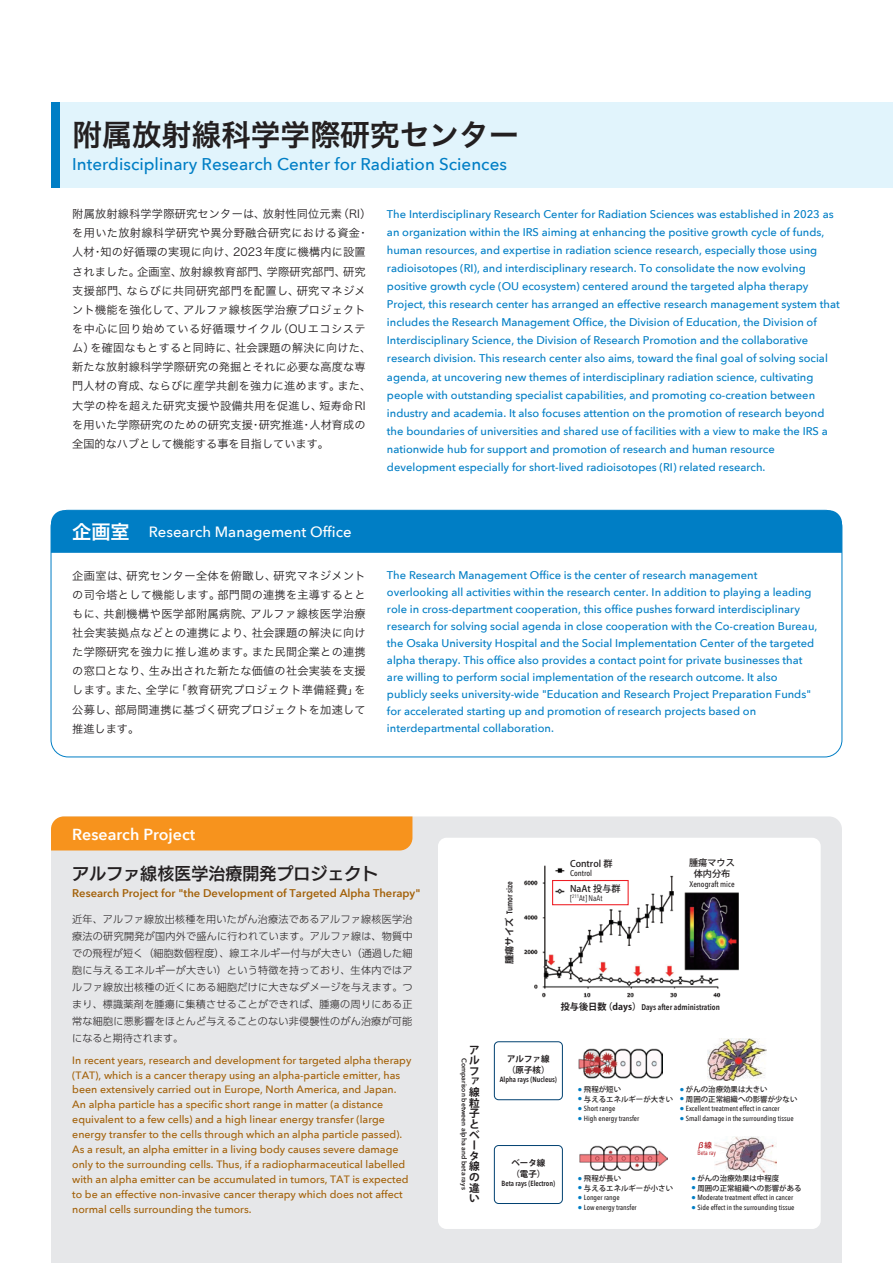
<style>
.page{position:relative;width:893px;height:1263px;background:#fff}
.page>*{position:absolute;margin:0;border:0;box-sizing:border-box;transform-origin:0 0}
.t1{font:29.7px "Hiragino Sans W6";color:#231f20}
.t2{font:500 16.95px "Avenir Next";color:#007ec5}
.t3{font:16.95px "UD Kakugo Large Pr 6 N DB";color:#231f20}
.t4{font:600 15.9px "Avenir Next";color:#fff}
.t5{font:500 14.85px "Avenir Next";color:#fff}
.t6{font:500 11.1px/18px "Avenir Next";color:#007ec5}
.t7{font:11.1px/19.2px "Hira Kaku Pro N W3";letter-spacing:.02em;color:#231f20}
.t8{font:600 11.1px "Avenir Next";color:#a36109}
.t9{font:500 10.65px/14.9px "Avenir Next";color:#a36109}
.t10{font:700 10.65px/10.6px "Koz Go Pr 6 N";color:#231f20}
.t11{font:300 10.05px/17px "UD Shin Go Pr 6 N";letter-spacing:.02em;color:#231f20;text-align:justify}
.t12{font:500 9.15px/10.9px "Koz Go Pr 6 N";color:#231f20;text-align:center}
.t13{font:700 8.55px/10.6px "Koz Go Pr 6 N";color:#231f20}
.t14{font:600 8.25px "Avenir Next Condensed";color:#231f20}
.t15{font:500 8.25px "Avenir Next Condensed";color:#231f20}
.t16{font:8.25px "Avenir Next Condensed";color:#231f20}
.t17{font:500 7.5px "Avenir Next Condensed";color:#231f20}
.t18{font:500 7.5px "Koz Go Pr 6 N";color:#231f20}
.t19{font:600 7.5px "Avenir Next Condensed";color:#231f20}
.t20{font:500 7.5px "Koz Go Pr 6 N";color:#b00d15}
.t21{font:600 6.9px "Avenir Next";color:#231f20}
.t22{font:6.45px "Avenir Next Condensed";color:#b00d15}
.t23{font:500 6px "Koz Go Pr 6 N";color:#fff}
.s1{font-family:"Hiragino Sans W6";font-weight:400;font-size:19.2px}
.s2{font-family:"Koz Go Pr 6 N";font-weight:700;font-size:9.15px}
</style>
<div class="page">
<div style="left:51px;top:816px;width:791px;height:447px;background:#e6e7e9"></div>
<div style="left:51px;top:102px;width:842px;height:85px;background:#e1f4fc"></div>
<div style="left:438px;top:838px;width:383px;height:391px;background:#fff;border-radius:9px"></div>
<div style="left:51px;top:816px;width:361px;height:34px;background:#f7931d"></div>
<img style="left:524px;top:865px;width:215px;height:133px">
<div style="left:552px;top:880px;width:77px;height:25px;border:1px solid #ee1d23"></div>
<div style="left:494px;top:1041px;width:69px;height:59px;border:1px solid #004171;border-radius:4px"></div>
<div style="left:494px;top:1145px;width:69px;height:59px;border:1px solid #004171;border-radius:4px"></div>
<img style="left:579px;top:1049px;width:84px;height:29px">
<img style="left:580px;top:1145px;width:87px;height:25px">
<img style="left:707px;top:1038px;width:59px;height:42px">
<img style="left:714px;top:1137px;width:63px;height:35px">
<div style="left:51px;top:102px;width:9px;height:85px;background:#007ec5"></div>
<div style="left:51px;top:510px;width:791px;height:43px;background:#007ec5"></div>
<div style="left:51px;top:510px;width:791px;height:247px;border:1px solid #007ec5;border-radius:17px"></div>
<h1 class="t1" style="left:72px;top:108px;width:448px">附属放射線科学学際研究センター</h1>
<h2 class="t2" style="left:72px;top:150px;width:436px">Interdisciplinary Research Center for Radiation Sciences</h2>
<p class="t7" style="left:72px;top:204px;width:300px">附属放射線科学学際研究センターは、放射性同位元素（RI）を用いた放射線科学研究や異分野融合研究における資金・人材・知の好循環の実現に向け、2023年度に機構内に設置されました。企画室、放射線教育部門、学際研究部門、研究支援部門、ならびに共同研究部門を配置し、研究マネジメント機能を強化して、アルファ線核医学治療プロジェクトを中心に回り始めている好循環サイクル（OUエコシステム）を確固なもとすると同時に、社会課題の解決に向けた、新たな放射線科学学際研究の発掘とそれに必要な高度な専門人材の育成、ならびに産学共創を強力に進めます。また、大学の枠を超えた研究支援や設備共用を促進し、短寿命RIを用いた学際研究のための研究支援・研究推進・人材育成の全国的なハブとして機能する事を目指しています。</p>
<p class="t6" style="left:387px;top:205px;width:454px">The Interdisciplinary Research Center for Radiation Sciences was established in 2023 as an organization within the IRS aiming at enhancing the positive growth cycle of funds, human resources, and expertise in radiation science research, especially those using radioisotopes (RI), and interdisciplinary research. To consolidate the now evolving positive growth cycle (OU ecosystem) centered around the targeted alpha therapy Project, this research center has arranged an effective research management system that includes the Research Management Office, the Division of Education, the Division of Interdisciplinary Science, the Division of Research Promotion and the collaborative research division. This research center also aims, toward the final goal of solving social agenda, at uncovering new themes of interdisciplinary radiation science, cultivating people with outstanding specialist capabilities, and promoting co-creation between industry and academia. It also focuses attention on the promotion of research beyond the boundaries of universities and shared use of facilities with a view to make the IRS a nationwide hub for support and promotion of research and human resource development especially for short-lived radioisotopes (RI) related research.</p>
<h3 class="t5" style="left:72px;top:520px;width:281px"><span class="s1">企画室　</span>Research Management Office</h3>
<p class="t7" style="left:72px;top:565px;width:295px;text-align:justify">企画室は、研究センター全体を俯瞰し、研究マネジメントの司令塔として機能します。部門間の連携を主導するとともに、共創機構や医学部附属病院、アルファ線核医学治療社会実装拠点などとの連携により、社会課題の解決に向けた学際研究を強力に推し進めます。また民間企業との連携の窓口となり、生み出された新たな価値の社会実装を支援します。また、全学に「教育研究プロジェクト準備経費」を公募し、部局間連携に基づく研究プロジェクトを加速して推進します。</p>
<p class="t6" style="left:387px;top:567px;width:432px;line-height:17px">The Research Management Office is the center of research management overlooking all activities within the research center. In addition to playing a leading role in cross-department cooperation, this office pushes forward interdisciplinary research for solving social agenda in close cooperation with the Co-creation Bureau, the Osaka University Hospital and the Social Implementation Center of the targeted alpha therapy. This office also provides a contact point for private businesses that are willing to perform social implementation of the research outcome. It also publicly seeks university-wide "Education and Research Project Preparation Funds" for accelerated starting up and promotion of research projects based on interdepartmental collaboration.</p>
<h3 class="t4" style="left:72px;top:821px;width:124px">Research Project</h3>
<h2 class="t3" style="left:72px;top:864px;width:308px">アルファ線核医学治療開発プロジェクト</h2>
<p class="t8" style="left:72px;top:884px;width:350px">Research Project for "the Development of Targeted Alpha Therapy"</p>
<p class="t11" style="left:72px;top:910px;width:342px">近年、アルファ線放出核種を用いたがん治療法であるアルファ線核医学治療法の研究開発が国内外で盛んに行われています。アルファ線は、物質中での飛程が短く（細胞数個程度）、線エネルギー付与が大きい（通過した細胞に与えるエネルギーが大きい）という特徴を持っており、生体内ではアルファ線放出核種の近くにある細胞だけに大きなダメージを与えます。つまり、標識薬剤を腫瘍に集積させることができれば、腫瘍の周りにある正常な細胞に悪影響をほとんど与えることのない非侵襲性のがん治療が可能になると期待されます。</p>
<p class="t9" style="left:72px;top:1052px;width:341px">In recent years, research and development for targeted alpha therapy (TAT), which is a cancer therapy using an alpha-particle emitter, has been extensively carried out in Europe, North America, and Japan.<br>An alpha particle has a specific short range in matter (a distance equivalent to a few cells) and a high linear energy transfer (large energy transfer to the cells through which an alpha particle passed).<br>As a result, an alpha emitter in a living body causes severe damage only to the surrounding cells. Thus, if a radiopharmaceutical labelled with an alpha emitter can be accumulated in tumors, TAT is expected to be an effective non-invasive cancer therapy which does not affect normal cells surrounding the tumors.</p>
<p class="t10" style="left:469px;top:1044px;width:12px">アルファ線粒子とベータ線の違い</p>
<p class="t21" style="left:470px;top:1058px;width:133px;rotate:90deg">Comparison between alpha and beta rays</p>
<p class="t14" style="left:502px;top:964px;width:85px;rotate:-90deg"><span class="s2">腫瘍サイズ</span> Tumor size</p>
<p class="t12" style="left:570px;top:859px;width:44px">Control 群</p>
<p class="t15" style="left:570px;top:868px;width:23px">Control</p>
<p class="t12" style="left:570px;top:883px;width:52px">NaAt 投与群</p>
<p class="t16" style="left:570px;top:891px;width:34px">[<sup>211</sup>At] NaAt</p>
<p class="t12" style="left:689px;top:858px;width:47px">腫瘍マウス体内分布</p>
<p class="t15" style="left:689px;top:879px;width:47px">Xenograft mice</p>
<p class="t14" style="left:561px;top:1000px;width:161px"><span class="s2">投与後日数（days）</span>Days after administration</p>
<p class="t13" style="left:507px;top:1054px;width:44px">アルファ線（原子核）</p>
<p class="t19" style="left:500px;top:1073px;width:59px">Alpha rays (Nucleus)</p>
<p class="t13" style="left:511px;top:1158px;width:36px">ベータ線（電子）</p>
<p class="t19" style="left:502px;top:1177px;width:55px">Beta rays (Electron)</p>
<p class="t23" style="left:730px;top:1059px;width:8px">α</p>
<p class="t18" style="left:578px;top:1085px;width:44px"><sup>●</sup> 飛程が短い</p>
<p class="t18" style="left:578px;top:1094px;width:96px"><sup>●</sup> 与えるエネルギーが大きい</p>
<p class="t17" style="left:578px;top:1104px;width:38px"><sup>●</sup> Short range</p>
<p class="t17" style="left:578px;top:1113px;width:63px"><sup>●</sup> High energy transfer</p>
<p class="t18" style="left:680px;top:1085px;width:89px"><sup>●</sup> がんの治療効果は大きい</p>
<p class="t18" style="left:680px;top:1094px;width:119px"><sup>●</sup> 周囲の正常組織への影響が少ない</p>
<p class="t17" style="left:680px;top:1104px;width:101px"><sup>●</sup> Excellent treatment effect in cancer</p>
<p class="t17" style="left:680px;top:1113px;width:115px"><sup>●</sup> Small damage in the surrounding tissue</p>
<p class="t18" style="left:578px;top:1174px;width:44px"><sup>●</sup> 飛程が長い</p>
<p class="t18" style="left:578px;top:1184px;width:96px"><sup>●</sup> 与えるエネルギーが小さい</p>
<p class="t17" style="left:578px;top:1193px;width:43px"><sup>●</sup> Longer range</p>
<p class="t17" style="left:578px;top:1203px;width:60px"><sup>●</sup> Low energy transfer</p>
<p class="t20" style="left:697px;top:1141px;width:16px">β線</p>
<p class="t22" style="left:698px;top:1148px;width:20px">Beta ray</p>
<p class="t18" style="left:692px;top:1174px;width:89px"><sup>●</sup> がんの治療効果は中程度</p>
<p class="t18" style="left:692px;top:1184px;width:111px"><sup>●</sup> 周囲の正常組織への影響がある</p>
<p class="t17" style="left:692px;top:1193px;width:103px"><sup>●</sup> Moderate treatment effect in cancer</p>
<p class="t17" style="left:692px;top:1203px;width:104px"><sup>●</sup> Side effect in the surrounding tissue</p>
</div>
